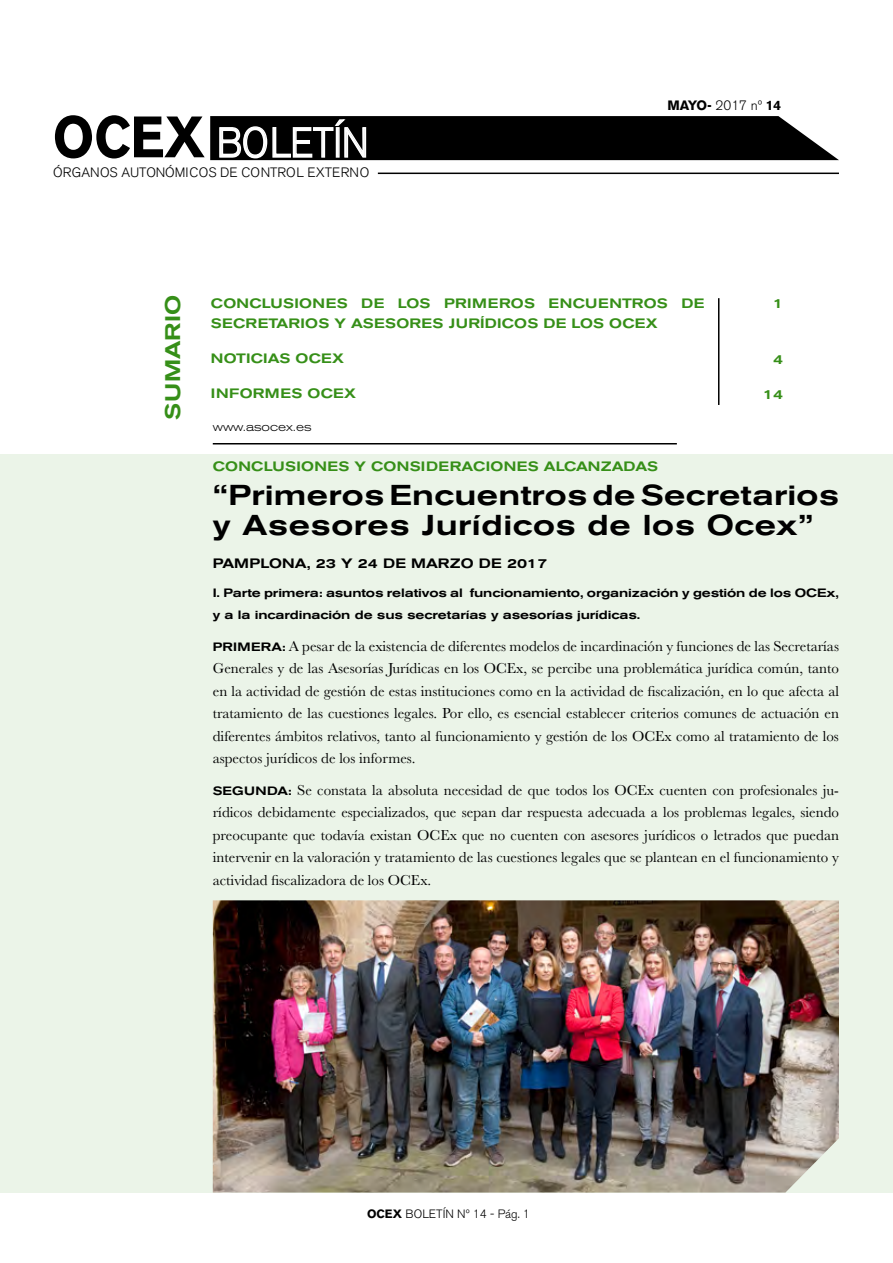
<style>
.page{position:relative;width:893px;height:1263px;background:#fff}
.page>*{position:absolute;margin:0;border:0;box-sizing:border-box;transform-origin:0 0}
.t1{font:700 57.75px "Akzidenz Grotesk BE";color:#000;scale:.91 1}
.t2{font:300 41.25px "Akzidenz Grotesk BE";color:#fff;scale:.91 1}
.t3{font:500 expanded 28.5px/30px "Akzidenz Grotesk BE";letter-spacing:.01em;color:#000}
.t4{font:500 expanded 21px "Akzidenz Grotesk BE";letter-spacing:.02em;color:#368f18}
.t5{font:15px/22.5px "Baskerville";color:#000;text-align:justify}
.t6{font:500 expanded 13.5px/20.2px "Akzidenz Grotesk BE";letter-spacing:.02em;color:#368f18}
.t7{font:300 13.5px "Akzidenz Grotesk BE";color:#000}
.t8{font:500 expanded 13.5px "Akzidenz Grotesk BE";color:#000}
.t9{font:700 13.5px "Akzidenz Grotesk BE";letter-spacing:-.03em;color:#000}
.t10{font:500 expanded 12px/22.5px "Akzidenz Grotesk BE";letter-spacing:-.01em;color:#000}
.t11{font:300 12px "Akzidenz Grotesk BE";color:#000}
.t12{font:300 expanded 12px "Akzidenz Grotesk BE";color:#000}
.s1{font-weight:300}
.s2{font-family:"Akzidenz Grotesk BE";font-weight:500;font-stretch:expanded;font-size:12px}
.s3{font-weight:700}
</style>
<div class="page">
<div style="left:0;top:454px;width:893px;height:738px;background:#ebf4e8"></div>
<hr style="left:378px;top:173px;width:461px;height:1px;background:#000">
<svg style="left:210px;top:116px;width:629px;height:44px;background:#191919"></svg>
<hr style="left:718px;top:298px;width:1px;height:107px;background:#000">
<hr style="left:213px;top:443px;width:464px;height:1px;background:#000">
<img style="left:213px;top:900px;width:626px;height:292px">
<h1 class="t1" style="left:53px;top:104px;width:169px">OCEX</h1>
<p class="t7" style="left:53px;top:165px;width:318px">ÓRGANOS AUTONÓMICOS DE CONTROL EXTERNO</p>
<h2 class="t2" style="left:217px;top:120px;width:168px">BOLETÍN</h2>
<p class="t9" style="left:667px;top:97px;width:115px">MAYO- <span class="s1">2017 nº</span> 14</p>
<h3 class="t4" style="left:161px;top:420px;width:127px;rotate:-90deg">SUMARIO</h3>
<p class="t6" style="left:211px;top:293px;width:495px">CONCLUSIONES DE LOS PRIMEROS ENCUENTROS DE<br>SECRETARIOS Y ASESORES JURÍDICOS DE LOS OCEX</p>
<p class="t6" style="left:211px;top:348px;width:135px">NOTICIAS OCEX</p>
<p class="t6" style="left:211px;top:384px;width:146px">INFORMES OCEX</p>
<p class="t6" style="left:773px;top:293px;width:12px">1</p>
<p class="t6" style="left:773px;top:349px;width:12px">4</p>
<p class="t6" style="left:763px;top:384px;width:22px">14</p>
<p class="t12" style="left:213px;top:420px;width:100px">www.asocex.es</p>
<p class="t6" style="left:213px;top:456px;width:447px">CONCLUSIONES Y CONSIDERACIONES ALCANZADAS</p>
<h3 class="t3" style="left:213px;top:481px;width:628px">“Primeros Encuentros de Secretarios y Asesores Jurídicos de los Ocex”</h3>
<p class="t8" style="left:213px;top:556px;width:336px">PAMPLONA, 23 Y 24 DE MARZO DE 2017</p>
<p class="t10" style="left:213px;top:581px;width:628px">I. Parte primera: asuntos relativos al funcionamiento, organización y gestión de los OCEx, y a la incardinación de sus secretarías y asesorías jurídicas.</p>
<p class="t5" style="left:213px;top:635px;width:628px"><span class="s2">PRIMERA:</span> A pesar de la existencia de diferentes modelos de incardinación y funciones de las Secretarías Generales y de las Asesorías Jurídicas en los OCEx, se percibe una problemática jurídica común, tanto en la actividad de gestión de estas instituciones como en la actividad de fiscalización, en lo que afecta al tratamiento de las cuestiones legales. Por ello, es esencial establecer criterios comunes de actuación en diferentes ámbitos relativos, tanto al funcionamiento y gestión de los OCEx como al tratamiento de los aspectos jurídicos de los informes.</p>
<p class="t5" style="left:213px;top:779px;width:628px"><span class="s2">SEGUNDA:</span> Se constata la absoluta necesidad de que todos los OCEx cuenten con profesionales ju&shy;rídicos debidamente especializados, que sepan dar respuesta adecuada a los problemas legales, siendo preocupante que todavía existan OCEx que no cuenten con asesores jurídicos o letrados que puedan intervenir en la valoración y tratamiento de las cuestiones legales que se plantean en el funcionamiento y actividad fiscalizadora de los OCEx.</p>
<p class="t11" style="left:367px;top:1207px;width:164px"><span class="s3">OCEX</span> BOLETÍN Nº 14 - Pág. 1</p>
</div>
